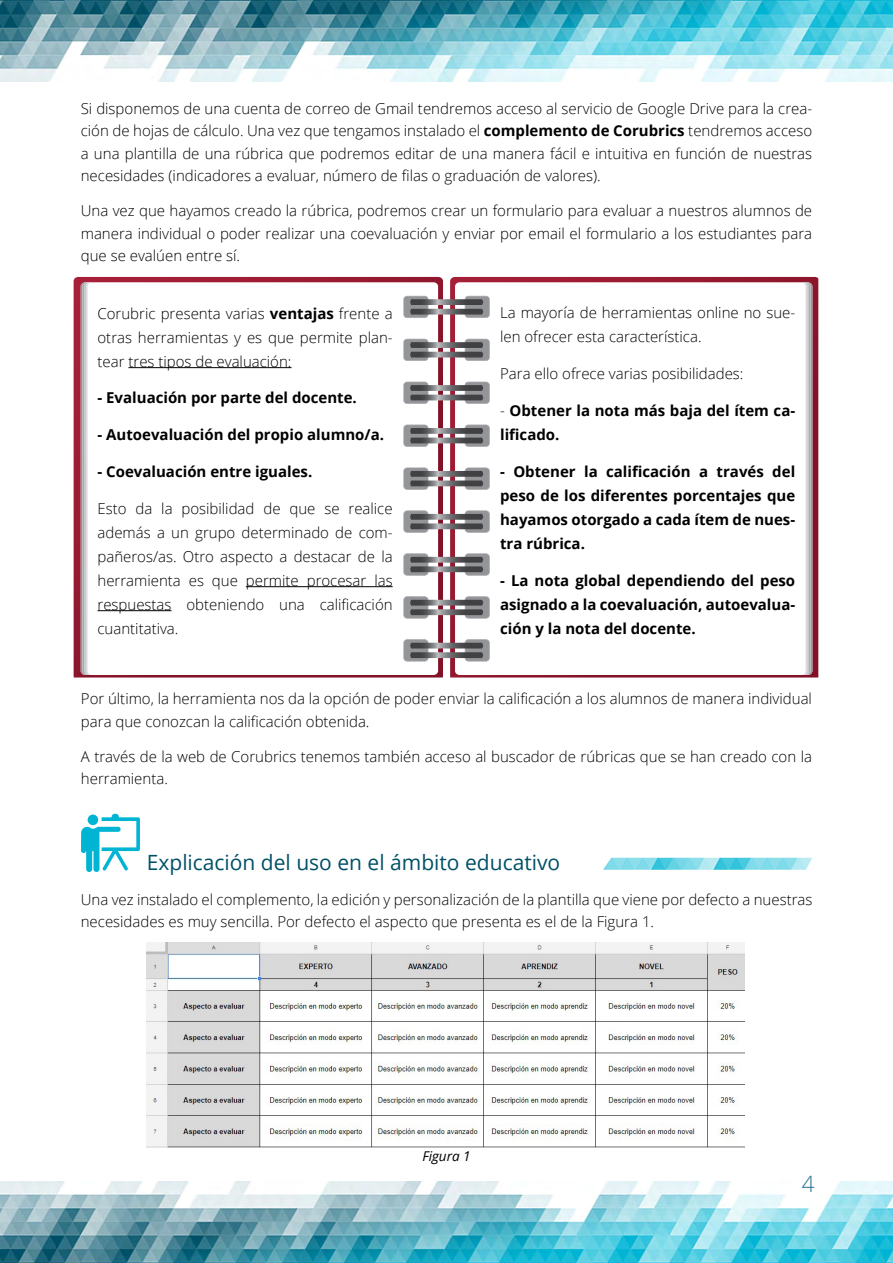
<style>
.page{position:relative;width:893px;height:1263px;background:#fff}
.page>*{position:absolute;margin:0;border:0;box-sizing:border-box;transform-origin:0 0}
.t1{font:300 22.5px "Open Sans";color:#22728e}
.t2{font:21px "Open Sans";color:#005066}
.t3{font:300 15px/22.5px "Open Sans";color:#000}
.t4{font:700 15px/24px "Open Sans";color:#000;text-align:justify}
.t5{font:italic 13.5px "Open Sans";color:#000}
.s1{font-weight:700}
.s2{font-weight:300}
</style>
<div class="page">
<img style="left:0;top:0;width:893px;height:81px">
<img style="left:0;top:1182px;width:893px;height:81px">
<svg style="left:450px;top:277px;width:368px;height:400px"></svg>
<svg style="left:801px;top:282px;width:11px;height:393px"></svg>
<svg style="left:74px;top:277px;width:369px;height:400px"></svg>
<svg style="left:81px;top:282px;width:11px;height:393px"></svg>
<svg style="left:403px;top:296px;width:87px;height:22px;background:#8e898c"></svg>
<svg style="left:403px;top:339px;width:87px;height:22px;background:#8e888c"></svg>
<svg style="left:403px;top:382px;width:87px;height:22px;background:#8e888c"></svg>
<svg style="left:403px;top:425px;width:87px;height:22px;background:#8e888c"></svg>
<svg style="left:403px;top:467px;width:87px;height:23px;background:#918b8f"></svg>
<svg style="left:403px;top:510px;width:87px;height:23px;background:#918b8e"></svg>
<svg style="left:403px;top:553px;width:87px;height:23px;background:#918b8e"></svg>
<svg style="left:403px;top:596px;width:87px;height:23px;background:#918b8e"></svg>
<svg style="left:403px;top:639px;width:87px;height:22px;background:#8e888b"></svg>
<hr style="left:128px;top:367px;width:163px;height:1px;background:#000">
<hr style="left:246px;top:586px;width:147px;height:1px;background:#000">
<hr style="left:98px;top:610px;width:74px;height:1px;background:#000">
<svg style="left:81px;top:814px;width:59px;height:58px"></svg>
<img style="left:603px;top:858px;width:209px;height:12px">
<img style="left:147px;top:942px;width:597px;height:206px">
<p class="t3" style="left:81px;top:96px;width:733px;text-align:justify">Si disponemos de una cuenta de correo de Gmail tendremos acceso al servicio de Google Drive para la crea&shy;ción de hojas de cálculo. Una vez que tengamos instalado el <span class="s1">complemento de Corubrics</span> tendremos acceso a una plantilla de una rúbrica que podremos editar de una manera fácil e intuitiva en función de nuestras necesidades (indicadores a evaluar, número de filas o graduación de valores).</p>
<p class="t3" style="left:81px;top:199px;width:733px;text-align:justify">Una vez que hayamos creado la rúbrica, podremos crear un formulario para evaluar a nuestros alumnos de manera individual o poder realizar una coevaluación y enviar por email el formulario a los estudiantes para que se evalúen entre sí.</p>
<p class="t3" style="left:98px;top:301px;width:297px;line-height:24px;text-align:justify">Corubric presenta varias <span class="s1">ventajas</span> frente a otras herramientas y es que permite plan&shy;tear tres tipos de evaluación:</p>
<p class="t4" style="left:98px;top:385px;width:261px">- Evaluación por parte del docente.</p>
<p class="t4" style="left:98px;top:422px;width:288px">- Autoevaluación del propio alumno/a.</p>
<p class="t4" style="left:98px;top:459px;width:216px">- Coevaluación entre iguales.</p>
<p class="t3" style="left:98px;top:496px;width:297px;line-height:24px;text-align:justify">Esto da la posibilidad de que se realice además a un grupo determinado de com&shy;pañeros/as. Otro aspecto a destacar de la herramienta es que permite procesar las respuestas obteniendo una calificación cuantitativa.</p>
<p class="t3" style="left:500px;top:301px;width:297px;line-height:24px">La mayoría de herramientas online no sue&shy;len ofrecer esta característica.</p>
<p class="t3" style="left:500px;top:362px;width:245px">Para ello ofrece varias posibilidades:</p>
<p class="t4" style="left:500px;top:398px;width:297px"><span class="s2">-</span> Obtener la nota más baja del ítem ca&shy;lificado.</p>
<p class="t4" style="left:500px;top:459px;width:297px">- Obtener la calificación a través del peso de los diferentes porcentajes que hayamos otorgado a cada ítem de nues&shy;tra rúbrica.</p>
<p class="t4" style="left:500px;top:568px;width:297px">- La nota global dependiendo del peso asignado a la coevaluación, autoevalua&shy;ción y la nota del docente.</p>
<p class="t3" style="left:81px;top:687px;width:733px">Por último, la herramienta nos da la opción de poder enviar la calificación a los alumnos de manera individual para que conozcan la calificación obtenida.</p>
<p class="t3" style="left:81px;top:745px;width:733px">A través de la web de Corubrics tenemos también acceso al buscador de rúbricas que se han creado con la herramienta.</p>
<h2 class="t2" style="left:147px;top:848px;width:415px">Explicación del uso en el ámbito educativo</h2>
<p class="t3" style="left:81px;top:888px;width:733px">Una vez instalado el complemento, la edición y personalización de la plantilla que viene por defecto a nuestras necesidades es muy sencilla. Por defecto el aspecto que presenta es el de la Figura 1.</p>
<p class="t5" style="left:422px;top:1147px;width:50px">Figura 1</p>
<h1 class="t1" style="left:802px;top:1168px;width:14px">4</h1>
</div>
